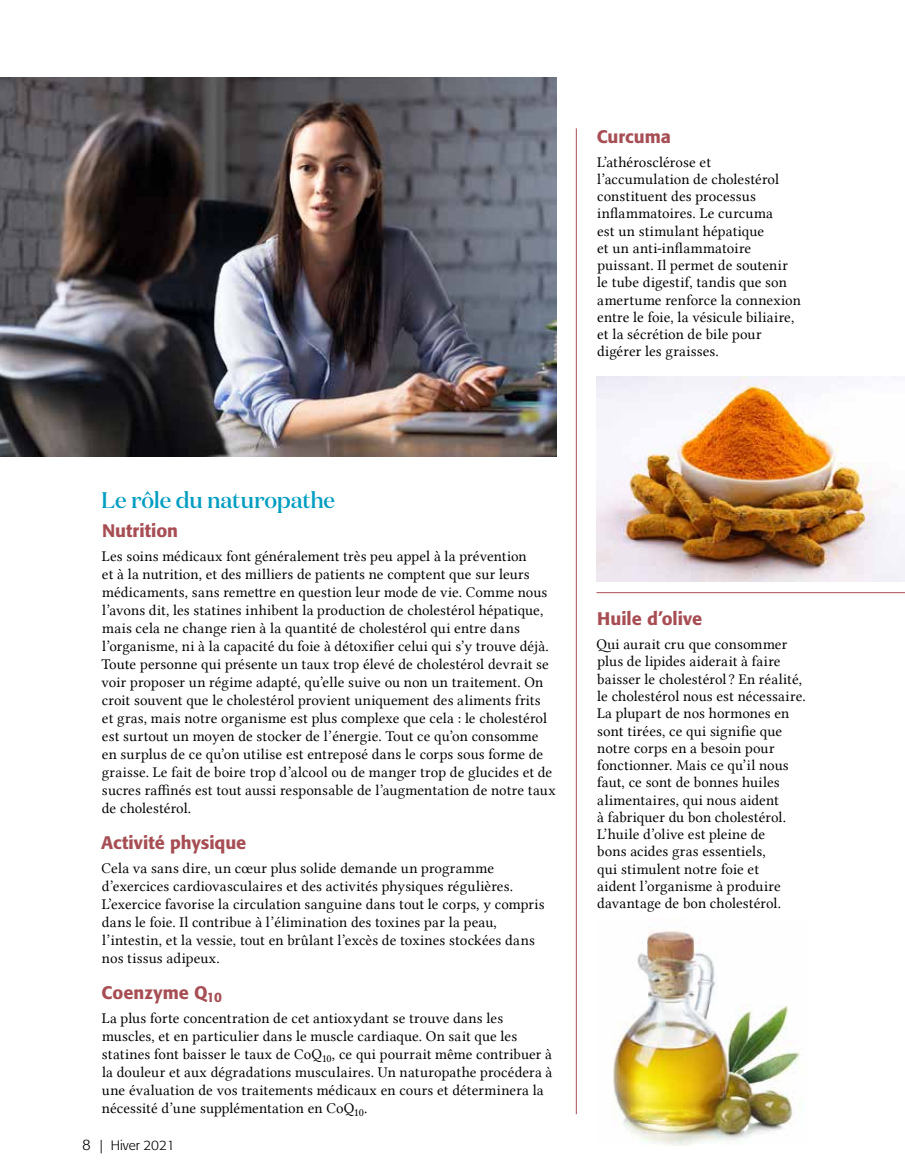
<style>
.page{position:relative;width:905px;height:1175px;background:#fff}
.page>*{position:absolute;margin:0;border:0;box-sizing:border-box;transform-origin:0 0}
.t1{font:500 22.5px "Domaine Disp";letter-spacing:-.015em;color:#009dc0}
.t2{font:500 18px "Formata";color:#a74e54}
.t3{font:15px/17.2px "Lin Libertine";letter-spacing:.005em;color:#000}
.t4{font:300 13.5px "Formata";color:#000}
.s1{font-size:15px}
</style>
<div class="page">
<img style="left:596px;top:376px;width:308px;height:206px">
<img style="left:0;top:77px;width:556px;height:380px">
<img style="left:613px;top:929px;width:188px;height:216px">
<hr style="left:596px;top:592px;width:308px;height:1px;background:#a74e54">
<hr style="left:576px;top:128px;width:1px;height:986px;background:#a74e54">
<p class="t2" style="left:596px;top:125px;width:76px">Curcuma</p>
<p class="t3" style="left:597px;top:153px;width:205px">L’athérosclérose et l’accumulation de cholestérol constituent des processus inflammatoires. Le curcuma<br>est un stimulant hépatique<br>et un anti-inflammatoire puissant. Il permet de soutenir le tube digestif, tandis que son amertume renforce la connexion entre le foie, la vésicule biliaire, et la sécrétion de bile pour digérer les graisses.</p>
<h1 class="t1" style="left:101px;top:486px;width:235px">Le rôle du naturopathe</h1>
<p class="t2" style="left:102px;top:519px;width:78px">Nutrition</p>
<p class="t3" style="left:101px;top:547px;width:456px;line-height:18px">Les soins médicaux font généralement très peu appel à la prévention<br>et à la nutrition, et des milliers de patients ne comptent que sur leurs médicaments, sans remettre en question leur mode de vie. Comme nous l’avons dit, les statines inhibent la production de cholestérol hépatique, mais cela ne change rien à la quantité de cholestérol qui entre dans l’organisme, ni à la capacité du foie à détoxifier celui qui s’y trouve déjà.<br>Toute personne qui présente un taux trop élevé de cholestérol devrait se voir proposer un régime adapté, qu’elle suive ou non un traitement. On croit souvent que le cholestérol provient uniquement des aliments frits<br>et gras, mais notre organisme est plus complexe que cela : le cholestérol est surtout un moyen de stocker de l’énergie. Tout ce qu’on consomme en surplus de ce qu’on utilise est entreposé dans le corps sous forme de graisse. Le fait de boire trop d’alcool ou de manger trop de glucides et de sucres raffinés est tout aussi responsable de l’augmentation de notre taux de cholestérol.</p>
<p class="t2" style="left:101px;top:831px;width:147px">Activité physique</p>
<p class="t3" style="left:101px;top:859px;width:444px;line-height:18px">Cela va sans dire, un cœur plus solide demande un programme d’exercices cardiovasculaires et des activités physiques régulières.<br>L’exercice favorise la circulation sanguine dans tout le corps, y compris dans le foie. Il contribue à l’élimination des toxines par la peau, l’intestin, et la vessie, tout en brûlant l’excès de toxines stockées dans nos tissus adipeux.</p>
<p class="t2" style="left:101px;top:981px;width:122px">Coenzyme Q<sub>10</sub></p>
<p class="t3" style="left:102px;top:1009px;width:452px;line-height:18px">La plus forte concentration de cet antioxydant se trouve dans les muscles, et en particulier dans le muscle cardiaque. On sait que les statines font baisser le taux de CoQ<sub>10</sub>, ce qui pourrait même contribuer à la douleur et aux dégradations musculaires. Un naturopathe procédera à une évaluation de vos traitements médicaux en cours et déterminera la nécessité d’une supplémentation en CoQ<sub>10</sub>.</p>
<p class="t4" style="left:82px;top:1137px;width:94px"><span class="s1">8</span> | Hiver 2021</p>
<p class="t2" style="left:597px;top:608px;width:106px">Huile d’olive</p>
<p class="t3" style="left:596px;top:635px;width:210px">Qui aurait cru que consommer plus de lipides aiderait à faire baisser le cholestérol ? En réalité, le cholestérol nous est nécessaire.<br>La plupart de nos hormones en sont tirées, ce qui signifie que notre corps en a besoin pour fonctionner. Mais ce qu’il nous faut, ce sont de bonnes huiles alimentaires, qui nous aident<br>à fabriquer du bon cholestérol.<br>L’huile d’olive est pleine de<br>bons acides gras essentiels,<br>qui stimulent notre foie et<br>aident l’organisme à produire davantage de bon cholestérol.</p>
</div>
